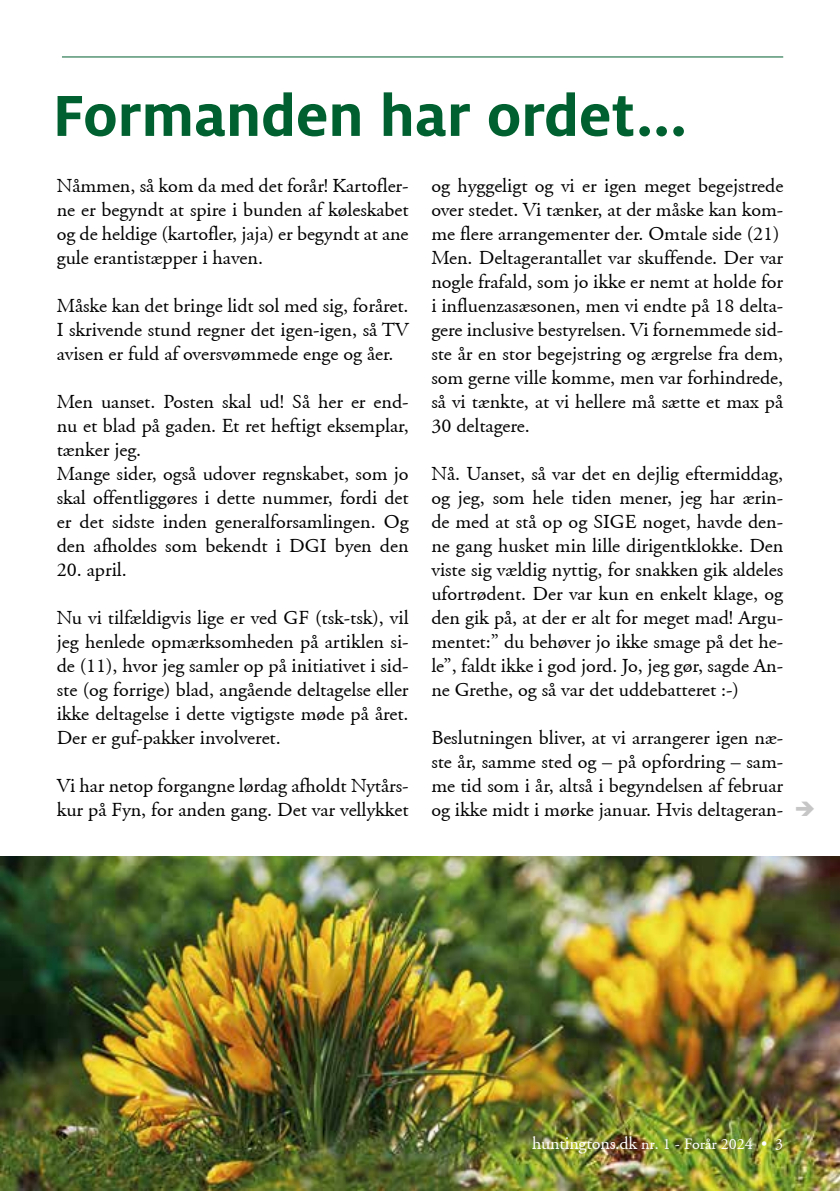
<style>
.page{position:relative;width:840px;height:1191px;background:#fff}
.page>*{position:absolute;margin:0;border:0;box-sizing:border-box;transform-origin:0 0}
.t1{font:700 64px "Milo OT";color:#00602f}
.t2{font:20px/24px "Adobe Garamond";color:#000;text-align:justify}
.t3{font:16px "Adobe Garamond";color:#fff}
.s1{font-size:18px}
</style>
<div class="page">
<hr style="left:62px;top:57px;width:720px;height:1px;background:#00602f">
<img style="left:0;top:856px;width:839px;height:335px">
<h1 class="t1" style="left:52px;top:80px;width:635px">Formanden har ordet...</h1>
<p class="t2" style="left:57px;top:174px;width:353px">Nåmmen, så kom da med det forår! Kartofler&shy;ne er begyndt at spire i bunden af køleskabet og de heldige (kartofler, jaja) er begyndt at ane gule erantistæpper i haven.</p>
<p class="t2" style="left:57px;top:294px;width:353px">Måske kan det bringe lidt sol med sig, foråret.<br>I skrivende stund regner det igen-igen, så TV avisen er fuld af oversvømmede enge og åer.</p>
<p class="t2" style="left:57px;top:390px;width:353px;text-align:left">Men uanset. Posten skal ud! Så her er end&shy;nu et blad på gaden. Et ret heftigt eksemplar, tænker jeg.<br>Mange sider, også udover regnskabet, som jo skal offentliggøres i dette nummer, fordi det er det sidste inden generalforsamlingen. Og den afholdes som bekendt i DGI byen den</p>
<p class="t2" style="left:57px;top:558px;width:71px">20. april.</p>
<p class="t2" style="left:57px;top:606px;width:353px">Nu vi tilfældigvis lige er ved GF (tsk-tsk), vil jeg henlede opmærksomheden på artiklen si&shy;de (11), hvor jeg samler op på initiativet i sid&shy;ste (og forrige) blad, angående deltagelse eller ikke deltagelse i dette vigtigste møde på året.<br>Der er guf-pakker involveret.</p>
<p class="t2" style="left:57px;top:774px;width:353px">Vi har netop forgangne lørdag afholdt Nytårs&shy;kur på Fyn, for anden gang. Det var vellykket</p>
<p class="t2" style="left:431px;top:174px;width:353px;text-align:left">og hyggeligt og vi er igen meget begejstrede over stedet. Vi tænker, at der måske kan kom&shy;me flere arrangementer der. Omtale side (21)<br>Men. Deltagerantallet var skuffende. Der var nogle frafald, som jo ikke er nemt at holde for i influenzasæsonen, men vi endte på 18 delta&shy;gere inclusive bestyrelsen. Vi fornemmede sid&shy;ste år en stor begejstring og ærgrelse fra dem, som gerne ville komme, men var forhindrede, så vi tænkte, at vi hellere må sætte et max på 30 deltagere.</p>
<p class="t2" style="left:431px;top:462px;width:353px">Nå. Uanset, så var det en dejlig eftermiddag, og jeg, som hele tiden mener, jeg har ærin&shy;de med at stå op og SIGE noget, havde den&shy;ne gang husket min lille dirigentklokke. Den viste sig vældig nyttig, for snakken gik aldeles ufortrødent. Der var kun en enkelt klage, og den gik på, at der er alt for meget mad! Argu&shy;mentet:” du behøver jo ikke smage på det he&shy;le”, faldt ikke i god jord. Jo, jeg gør, sagde An&shy;ne Grethe, og så var det uddebatteret :-)</p>
<p class="t2" style="left:431px;top:726px;width:353px">Beslutningen bliver, at vi arrangerer igen næ&shy;ste år, samme sted og – på opfordring – sam&shy;me tid som i år, altså i begyndelsen af februar og ikke midt i mørke januar. Hvis deltageran-</p>
<p class="t3" style="left:532px;top:1135px;width:252px"><span class="s1">huntingtons.dk</span> nr. 1 - Forår 2024 • 3</p>
</div>
